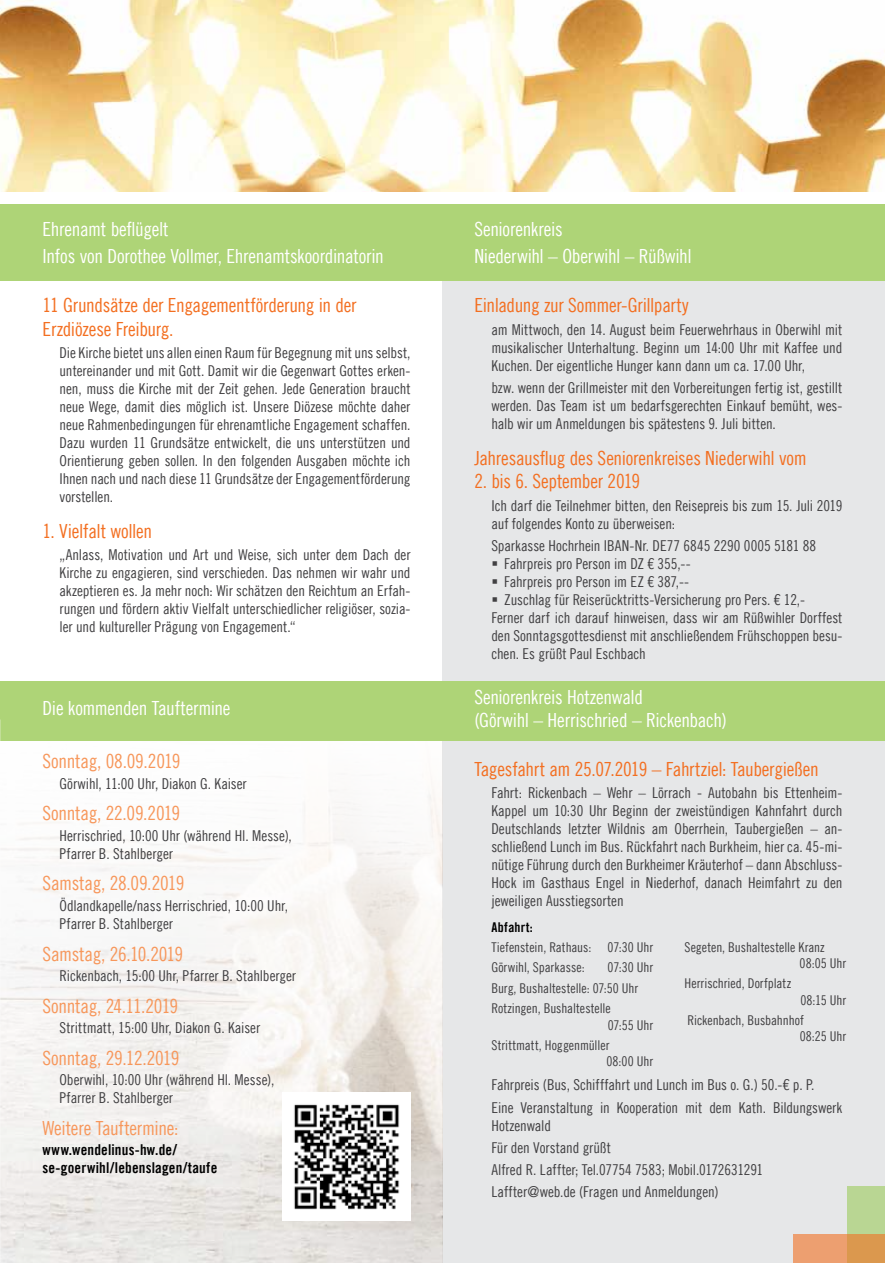
<style>
.page{position:relative;width:885px;height:1263px;background:#fff}
.page>*{position:absolute;margin:0;border:0;box-sizing:border-box;transform-origin:0 0}
.t1{font:19.5px/23.4px "Trade Gothic LT Com Cn 18";letter-spacing:-.015em;color:#f36f21}
.t2{font:19.5px/27.6px "Trade Gothic LT Com Cn 18";letter-spacing:-.015em;color:#fff}
.t3{font:19.5px "Trade Gothic LT Com Cn 18";letter-spacing:-.015em;color:#f7975b}
.t4{font:15px/18px "Trade Gothic LT Com Cn 18";letter-spacing:-.005em;color:#414042}
.t5{font:15px/18px "Trade Gothic LT Com Bd Cn 20";letter-spacing:.01em;color:#000}
.t6{font:13.5px/20.4px "Trade Gothic LT Com Cn 18";color:#414042}
.t7{font:13.5px "Trade Gothic LT Com Bd Cn 20";letter-spacing:.025em;color:#000}
</style>
<div class="page">
<img style="left:0;top:0;width:884px;height:191px">
<div style="left:442px;top:281px;width:442px;height:982px;background:#e6e7e8"></div>
<div style="left:846px;top:1186px;width:38px;height:77px;background:#b9d693"></div>
<svg style="left:793px;top:1234px;width:91px;height:29px;background:#e59c62"></svg>
<div style="left:0;top:682px;width:884px;height:59px;background:#aed477"></div>
<div style="left:0;top:204px;width:884px;height:77px;background:#aed477"></div>
<img style="left:293px;top:1104px;width:107px;height:106px">
<h1 class="t2" style="left:43px;top:215px;width:343px">Ehrenamt beflügelt<br>Infos von Dorothee Vollmer, Ehrenamtskoordinatorin</h1>
<h1 class="t1" style="left:43px;top:293px;width:315px">11 Grundsätze der Engagementförderung in der<br>Erzdiözese Freiburg.</h1>
<p class="t4" style="left:60px;top:343px;width:352px;text-align:justify">Die Kirche bietet uns allen einen Raum für Begegnung mit uns selbst, untereinander und mit Gott. Damit wir die Gegenwart Gottes erken&shy;nen, muss die Kirche mit der Zeit gehen. Jede Generation braucht neue Wege, damit dies möglich ist. Unsere Diözese möchte daher neue Rahmenbedingungen für ehrenamtliche Engagement schaffen.<br>Dazu wurden 11 Grundsätze entwickelt, die uns unterstützen und Orientierung geben sollen. In den folgenden Ausgaben möchte ich Ihnen nach und nach diese 11 Grundsätze der Engagementförderung vorstellen.</p>
<h1 class="t1" style="left:43px;top:519px;width:111px">1. Vielfalt wollen</h1>
<p class="t4" style="left:60px;top:546px;width:352px;text-align:justify">„Anlass, Motivation und Art und Weise, sich unter dem Dach der Kirche zu engagieren, sind verschieden. Das nehmen wir wahr und akzeptieren es. Ja mehr noch: Wir schätzen den Reichtum an Erfah&shy;rungen und fördern aktiv Vielfalt unterschiedlicher religiöser, sozia&shy;ler und kultureller Prägung von Engagement.“</p>
<h1 class="t2" style="left:43px;top:694px;width:189px">Die kommenden Tauftermine</h1>
<h1 class="t3" style="left:43px;top:750px;width:139px">Sonntag, 08.09.2019</h1>
<p class="t4" style="left:60px;top:774px;width:189px">Görwihl, 11:00 Uhr, Diakon G. Kaiser</p>
<h1 class="t3" style="left:43px;top:802px;width:139px">Sonntag, 22.09.2019</h1>
<p class="t4" style="left:60px;top:826px;width:234px">Herrischried, 10:00 Uhr (während Hl. Messe),<br>Pfarrer B. Stahlberger</p>
<h1 class="t3" style="left:43px;top:872px;width:143px">Samstag, 28.09.2019</h1>
<p class="t4" style="left:60px;top:896px;width:230px">Ödlandkapelle/nass Herrischried, 10:00 Uhr,<br>Pfarrer B. Stahlberger</p>
<h1 class="t3" style="left:43px;top:942px;width:142px">Samstag, 26.10.2019</h1>
<p class="t4" style="left:60px;top:966px;width:238px">Rickenbach, 15:00 Uhr, Pfarrer B. Stahlberger</p>
<h1 class="t3" style="left:43px;top:994px;width:137px">Sonntag, 24.11.2019</h1>
<p class="t4" style="left:60px;top:1018px;width:202px">Strittmatt, 15:00 Uhr, Diakon G. Kaiser</p>
<h1 class="t3" style="left:43px;top:1046px;width:138px">Sonntag, 29.12.2019</h1>
<p class="t4" style="left:60px;top:1070px;width:216px">Oberwihl, 10:00 Uhr (während Hl. Messe),<br>Pfarrer B. Stahlberger</p>
<h1 class="t3" style="left:43px;top:1116px;width:137px">Weitere Tauftermine:</h1>
<p class="t5" style="left:43px;top:1140px;width:176px">www.wendelinus-hw.de/ se-goerwihl/lebenslagen/taufe</p>
<h1 class="t2" style="left:474px;top:215px;width:219px">Seniorenkreis<br>Niederwihl – Oberwihl – Rüßwihl</h1>
<h1 class="t1" style="left:474px;top:293px;width:216px">Einladung zur Sommer-Grillparty</h1>
<p class="t4" style="left:491px;top:320px;width:352px;text-align:justify">am Mittwoch, den 14. August beim Feuerwehrhaus in Oberwihl mit musikalischer Unterhaltung. Beginn um 14:00 Uhr mit Kaffee und Kuchen. Der eigentliche Hunger kann dann um ca. 17.00 Uhr,</p>
<p class="t4" style="left:491px;top:378px;width:352px;text-align:justify">bzw. wenn der Grillmeister mit den Vorbereitungen fertig ist, gestillt werden. Das Team ist um bedarfsgerechten Einkauf bemüht, wes&shy;halb wir um Anmeldungen bis spätestens 9. Juli bitten.</p>
<h1 class="t1" style="left:474px;top:446px;width:334px">Jahresausflug des Seniorenkreises Niederwihl vom</h1>
<h1 class="t1" style="left:474px;top:469px;width:167px">2. bis 6. September 2019</h1>
<p class="t4" style="left:491px;top:496px;width:352px">Ich darf die Teilnehmer bitten, den Reisepreis bis zum 15. Juli 2019 auf folgendes Konto zu überweisen:</p>
<p class="t4" style="left:491px;top:536px;width:326px">Sparkasse Hochrhein IBAN-Nr. DE77 6845 2290 0005 5181 88</p>
<p class="t4" style="left:504px;top:554px;width:188px">Fahrpreis pro Person im DZ € 355,--</p>
<p class="t4" style="left:504px;top:572px;width:186px">Fahrpreis pro Person im EZ € 387,--</p>
<p class="t4" style="left:504px;top:590px;width:302px">Zuschlag für Reiserücktritts-Versicherung pro Pers. € 12,-</p>
<p class="t4" style="left:491px;top:608px;width:352px">Ferner darf ich darauf hinweisen, dass wir am Rüßwihler Dorffest</p>
<p class="t4" style="left:491px;top:626px;width:352px">den Sonntagsgottesdienst mit anschließendem Frühschoppen besu-</p>
<p class="t4" style="left:491px;top:644px;width:156px">chen. Es grüßt Paul Eschbach</p>
<h1 class="t2" style="left:474px;top:685px;width:254px;line-height:23.4px">Seniorenkreis Hotzenwald<br>(Görwihl – Herrischried – Rickenbach)</h1>
<h1 class="t1" style="left:474px;top:757px;width:346px">Tagesfahrt am 25.07.2019 – Fahrtziel: Taubergießen</h1>
<p class="t4" style="left:491px;top:783px;width:352px;text-align:justify">Fahrt: Rickenbach – Wehr – Lörrach - Autobahn bis Ettenheim-Kappel um 10:30 Uhr Beginn der zweistündigen Kahnfahrt durch Deutschlands letzter Wildnis am Oberrhein, Taubergießen – an&shy;schließend Lunch im Bus. Rückfahrt nach Burkheim, hier ca. 45-mi&shy;nütige Führung durch den Burkheimer Kräuterhof – dann Abschluss-Hock im Gasthaus Engel in Niederhof, danach Heimfahrt zu den jeweiligen Ausstiegsorten</p>
<p class="t7" style="left:491px;top:918px;width:43px">Abfahrt:</p>
<p class="t6" style="left:491px;top:937px;width:163px">Tiefenstein, Rathaus: 07:30 Uhr<br>Görwihl, Sparkasse:</p>
<p class="t6" style="left:491px;top:957px;width:163px;text-indent:116px">07:30 Uhr<br>Burg, Bushaltestelle: 07:50 Uhr<br>Rotzingen, Bushaltestelle</p>
<p class="t6" style="left:491px;top:1014px;width:163px;text-indent:116px">07:55 Uhr<br>Strittmatt, Hoggenmüller</p>
<p class="t6" style="left:606px;top:1051px;width:48px">08:00 Uhr</p>
<p class="t6" style="left:799px;top:939px;width:48px;line-height:16.2px;text-indent:-115px">Segeten, Bushaltestelle Kranz<br>08:05 Uhr</p>
<p class="t6" style="left:684px;top:973px;width:108px">Herrischried, Dorfplatz</p>
<p class="t6" style="left:687px;top:989px;width:160px;text-indent:113px">08:15 Uhr<br>Rickenbach, Busbahnhof</p>
<p class="t6" style="left:799px;top:1026px;width:48px">08:25 Uhr</p>
<p class="t4" style="left:491px;top:1074px;width:352px;line-height:22.2px">Fahrpreis (Bus, Schifffahrt und Lunch im Bus o. G.) 50.-€ p. P.<br>Eine Veranstaltung in Kooperation mit dem Kath. Bildungswerk</p>
<p class="t4" style="left:491px;top:1114px;width:273px;line-height:22.2px">Hotzenwald<br>Für den Vorstand grüßt<br>Alfred R. Laffter; Tel.07754 7583; Mobil.0172631291<br>Laffter@web.de (Fragen und Anmeldungen)</p>
</div>
